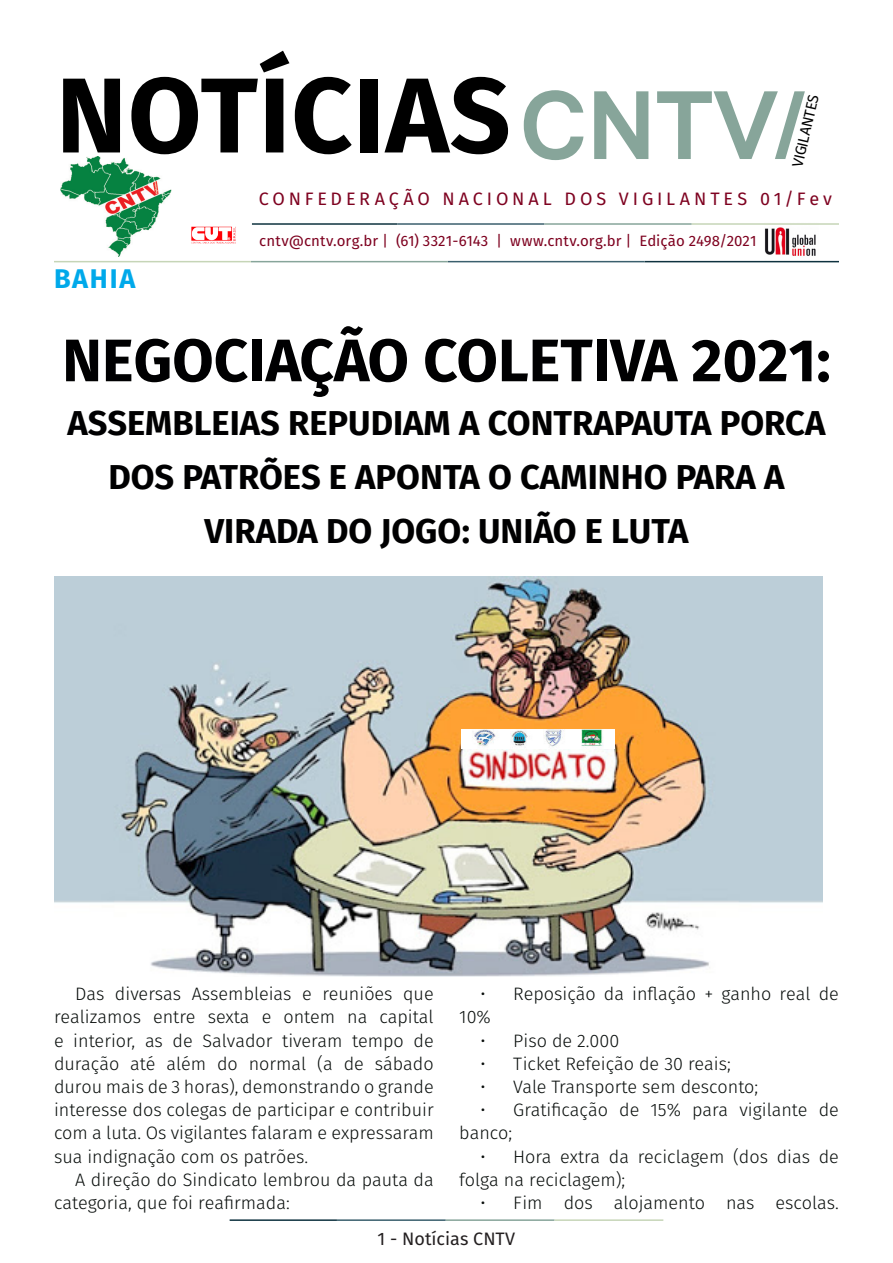
<style>
.page{position:relative;width:893px;height:1263px;background:#fff}
.page>*{position:absolute;margin:0;border:0;box-sizing:border-box;transform-origin:0 0}
.t1{font:700 106.5px "Fira Sans";letter-spacing:.01em;color:#000}
.t2{font:700 105px "Latha";color:#87a59a}
.t3{font:700 60px "Fira Sans";color:#000001}
.t4{font:700 34.5px/54px "Fira Sans";color:#000001;text-align:center}
.t5{font:700 27px "Fira Sans";letter-spacing:.07em;color:#00a9ea}
.t6{font:300 18px/23.2px "Fira Sans";color:#080d0b}
.t7{font:18px "Fira Sans";letter-spacing:.215em;color:#7e0220}
.t8{font:18px "Fira Sans";color:#231f20}
.t9{font:15px "Fira Sans";letter-spacing:.005em;color:#7e0220}
.t10{font:15px "Fira Sans";color:#000001}
</style>
<div class="page">
<hr style="left:230px;top:1219px;width:107px;height:2px;background:#0e323f">
<hr style="left:337px;top:1219px;width:109px;height:2px;background:#3a5f6d">
<hr style="left:446px;top:1219px;width:109px;height:2px;background:#87a59a">
<hr style="left:555px;top:1219px;width:108px;height:2px;background:#c6d5b7">
<img style="left:764px;top:227px;width:54px;height:34px">
<hr style="left:252px;top:223px;width:145px;height:2px;background:#0e323f">
<hr style="left:397px;top:223px;width:147px;height:2px;background:#3a5f6d">
<hr style="left:544px;top:223px;width:148px;height:2px;background:#87a59a">
<hr style="left:692px;top:223px;width:147px;height:2px;background:#c6d5b7">
<hr style="left:645px;top:261px;width:194px;height:1px;background:#0e323f">
<hr style="left:448px;top:261px;width:197px;height:1px;background:#3a5f6d">
<hr style="left:251px;top:261px;width:197px;height:1px;background:#87a59a">
<hr style="left:54px;top:261px;width:197px;height:1px;background:#c6d5b7">
<img style="left:61px;top:157px;width:110px;height:100px">
<img style="left:191px;top:226px;width:45px;height:18px">
<img style="left:54px;top:576px;width:768px;height:401px">
<img style="left:461px;top:729px;width:153px;height:19px">
<p class="t1" style="left:56px;top:26px;width:456px">NOTÍCIAS</p>
<p class="t2" style="left:519px;top:43px;width:286px">CNTV/</p>
<p class="t10" style="left:786px;top:164px;width:76px;rotate:-77deg">VIGILANTES</p>
<p class="t7" style="left:259px;top:185px;width:575px">CONFEDERAÇÃO NACIONAL DOS VIGILANTES 01/Fev</p>
<p class="t5" style="left:54px;top:255px;width:83px">BAHIA</p>
<p class="t9" style="left:259px;top:230px;width:499px">cntv@cntv.org.br | (61) 3321-6143 | www.cntv.org.br | Edição 2498/2021</p>
<p class="t3" style="left:62px;top:310px;width:770px">NEGOCIAÇÃO COLETIVA 2021:</p>
<p class="t4" style="left:68px;top:394px;width:759px">ASSEMBLEIAS REPUDIAM A CONTRAPAUTA PORCA<br>DOS PATRÕES E APONTA O CAMINHO PARA A<br>VIRADA DO JOGO: UNIÃO E LUTA</p>
<p class="t6" style="left:54px;top:982px;width:381px;text-align:justify;text-indent:21px">Das diversas Assembleias e reuniões que realizamos entre sexta e ontem na capital e interior, as de Salvador tiveram tempo de duração até além do normal (a de sábado durou mais de 3 horas), demonstrando o grande interesse dos colegas de participar e contribuir com a luta. Os vigilantes falaram e expressaram sua indignação com os patrões.</p>
<p class="t6" style="left:54px;top:1168px;width:381px;text-indent:21px">A direção do Sindicato lembrou da pauta da categoria, que foi reafirmada:</p>
<p class="t6" style="left:459px;top:982px;width:381px;text-indent:21px">• Reposição da inflação + ganho real de<br>10%</p>
<p class="t6" style="left:480px;top:1028px;width:140px">• Piso de 2.000</p>
<p class="t6" style="left:480px;top:1052px;width:252px">• Ticket Refeição de 30 reais;</p>
<p class="t6" style="left:480px;top:1075px;width:279px">• Vale Transporte sem desconto;</p>
<p class="t6" style="left:459px;top:1098px;width:381px;text-indent:21px">• Gratificação de 15% para vigilante de banco;</p>
<p class="t6" style="left:459px;top:1144px;width:381px;text-indent:21px">• Hora extra da reciclagem (dos dias de folga na reciclagem);</p>
<p class="t6" style="left:480px;top:1191px;width:360px">• Fim dos alojamento nas escolas.</p>
<p class="t8" style="left:378px;top:1225px;width:139px">1 - Notícias CNTV</p>
</div>
